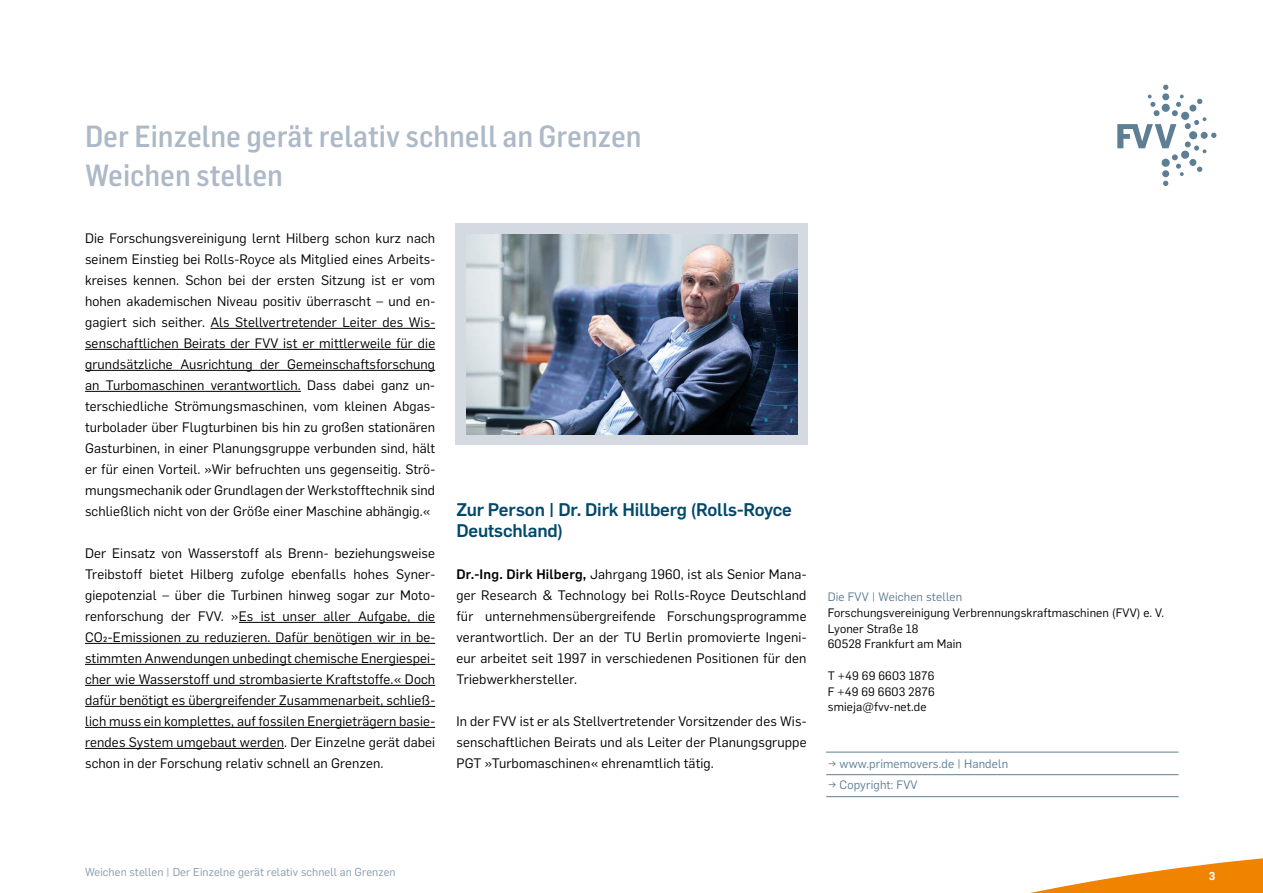
<style>
.page{position:relative;width:1263px;height:893px;background:#fff}
.page>*{position:absolute;margin:0;border:0;box-sizing:border-box;transform-origin:0 0}
.t1{font:500 30px/39px "Flama Semicond";color:#adb9c7}
.t2{font:500 18px/21px "Flama";letter-spacing:-.01em;color:#00486b}
.t3{font:13.5px/21px "Flama";letter-spacing:.01em;color:#000;text-align:justify}
.t4{font:12px/15.8px "Flama";letter-spacing:.01em;color:#000}
.t5{font:12px "Flama";letter-spacing:.01em;color:#5e7e95}
.t6{font:11.25px "Flama";letter-spacing:.01em;color:#859aad}
.t7{font:600 11.25px "Flama";color:#fff}
.s1{font-weight:500}
</style>
<div class="page">
<svg style="left:1117px;top:85px;width:99px;height:101px"></svg>
<svg style="left:1030px;top:858px;width:233px;height:35px"></svg>
<hr style="left:210px;top:328px;width:225px;height:1px;background:#000">
<hr style="left:85px;top:349px;width:350px;height:1px;background:#000">
<hr style="left:85px;top:370px;width:350px;height:1px;background:#000">
<hr style="left:85px;top:391px;width:216px;height:1px;background:#000">
<hr style="left:239px;top:622px;width:196px;height:1px;background:#000">
<hr style="left:85px;top:643px;width:350px;height:1px;background:#000">
<hr style="left:85px;top:664px;width:350px;height:1px;background:#000">
<hr style="left:85px;top:685px;width:350px;height:1px;background:#000">
<hr style="left:85px;top:706px;width:350px;height:1px;background:#000">
<hr style="left:85px;top:727px;width:350px;height:1px;background:#000">
<hr style="left:85px;top:748px;width:199px;height:1px;background:#000">
<div style="left:455px;top:223px;width:353px;height:221px;background:#d5dae2"></div>
<hr style="left:826px;top:752px;width:352px;height:1px;background:#5e7e95">
<hr style="left:826px;top:774px;width:352px;height:1px;background:#5e7e95">
<hr style="left:826px;top:796px;width:352px;height:1px;background:#5e7e95">
<img style="left:467px;top:235px;width:330px;height:199px">
<h1 class="t1" style="left:85px;top:116px;width:558px">Der Einzelne gerät relativ schnell an Grenzen<br>Weichen stellen</h1>
<p class="t3" style="left:85px;top:227px;width:352px">Die Forschungsvereinigung lernt Hilberg schon kurz nach seinem Einstieg bei Rolls-Royce als Mitglied eines Arbeits&shy;kreises kennen. Schon bei der ersten Sitzung ist er vom hohen akademischen Niveau positiv überrascht – und en&shy;gagiert sich seither. Als Stellvertretender Leiter des Wis&shy;senschaftlichen Beirats der FVV ist er mittlerweile für die grundsätzliche Ausrichtung der Gemeinschaftsforschung an Turbomaschinen verantwortlich. Dass dabei ganz un&shy;terschiedliche Strömungsmaschinen, vom kleinen Abgas&shy;turbolader über Flugturbinen bis hin zu großen stationären Gasturbinen, in einer Planungsgruppe verbunden sind, hält er für einen Vorteil. »Wir befruchten uns gegenseitig. Strö&shy;mungsmechanik oder Grundlagen der Werkstofftechnik sind schließlich nicht von der Größe einer Maschine abhängig.«</p>
<p class="t3" style="left:85px;top:542px;width:352px">Der Einsatz von Wasserstoff als Brenn- beziehungsweise Treibstoff bietet Hilberg zufolge ebenfalls hohes Syner&shy;giepotenzial – über die Turbinen hinweg sogar zur Moto&shy;renforschung der FVV. »Es ist unser aller Aufgabe, die CO2-Emissionen zu reduzieren. Dafür benötigen wir in be&shy;stimmten Anwendungen unbedingt chemische Energiespei&shy;cher wie Wasserstoff und strombasierte Kraftstoffe.« Doch dafür benötigt es übergreifender Zusammenarbeit, schließ&shy;lich muss ein komplettes, auf fossilen Energieträgern basie&shy;rendes System umgebaut werden. Der Einzelne gerät dabei schon in der Forschung relativ schnell an Grenzen.</p>
<h2 class="t2" style="left:456px;top:498px;width:337px">Zur Person | Dr. Dirk Hillberg (Rolls-Royce<br>Deutschland)</h2>
<p class="t3" style="left:456px;top:563px;width:352px"><span class="s1">Dr.-Ing. Dirk Hilberg,</span> Jahrgang 1960, ist als Senior Mana&shy;ger Research &amp; Technology bei Rolls-Royce Deutschland für unternehmensübergreifende Forschungsprogramme verantwortlich. Der an der TU Berlin promovierte Ingeni&shy;eur arbeitet seit 1997 in verschiedenen Positionen für den Triebwerkhersteller.</p>
<p class="t3" style="left:456px;top:710px;width:352px">In der FVV ist er als Stellvertretender Vorsitzender des Wis&shy;senschaftlichen Beirats und als Leiter der Planungsgruppe PGT »Turbomaschinen« ehrenamtlich tätig.</p>
<p class="t5" style="left:828px;top:588px;width:136px">Die FVV | Weichen stellen</p>
<p class="t4" style="left:828px;top:604px;width:338px">Forschungsvereinigung Verbrennungskraftmaschinen (FVV) e. V.<br>Lyoner Straße 18<br>60528 Frankfurt am Main</p>
<p class="t4" style="left:828px;top:667px;width:108px;text-align:justify">T +49 69 6603 1876<br>F +49 69 6603 2876 smieja@fvv-net.de</p>
<p class="t5" style="left:828px;top:755px;width:182px">→ www.primemovers.de | Handeln</p>
<p class="t5" style="left:828px;top:776px;width:91px">→ Copyright: FVV</p>
<p class="t6" style="left:85px;top:863px;width:312px">Weichen stellen | Der Einzelne gerät relativ schnell an Grenzen</p>
<p class="t7" style="left:1209px;top:867px;width:8px">3</p>
</div>
